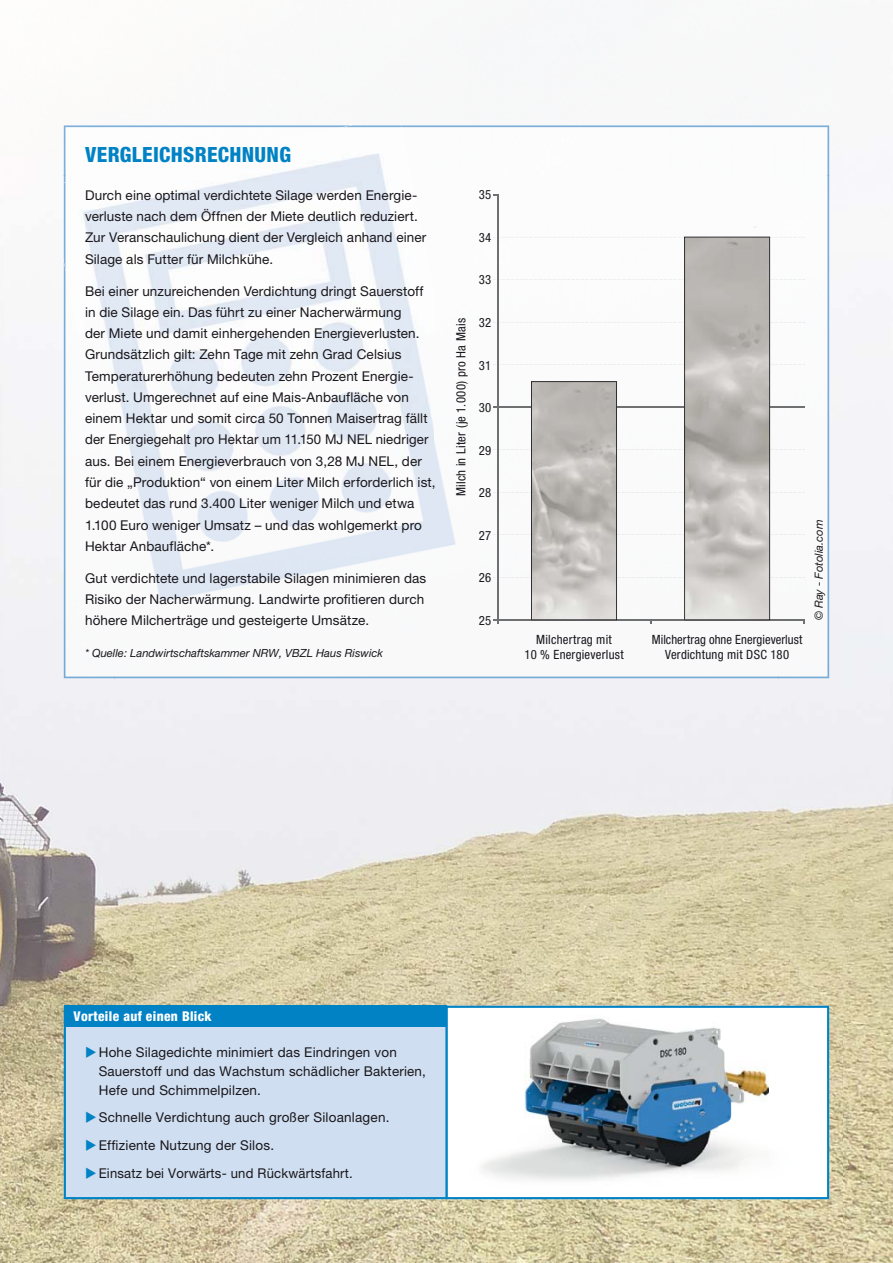
<style>
.page{position:relative;width:893px;height:1263px;background:#fff}
.page>*{position:absolute;margin:0;border:0;box-sizing:border-box;transform-origin:0 0}
.t1{font:800 condensed 21px "Helvetica Neue LT Pro";letter-spacing:.015em;color:#0082c4}
.t2{font:13.5px/21.3px "Helvetica Neue LT Pro";letter-spacing:.01em;color:#1a171c}
.t3{font:800 condensed 13.5px "Helvetica Neue LT Pro";letter-spacing:.025em;color:#fff}
.t4{font:condensed 12.75px/14.9px "Helvetica Neue LT Pro";letter-spacing:.015em;color:#1a171c;text-align:center}
.t5{font:italic 11.25px "Helvetica Neue LT Std";color:#1a171c}
</style>
<div class="page">
<img style="left:842px;top:288px;width:51px;height:975px">
<img style="left:0;top:262px;width:103px;height:1001px">
<img style="left:789px;top:156px;width:53px;height:1107px">
<img style="left:103px;top:678px;width:422px;height:269px">
<img style="left:525px;top:678px;width:264px;height:328px">
<img style="left:103px;top:947px;width:369px;height:316px">
<img style="left:472px;top:947px;width:54px;height:59px">
<img style="left:472px;top:1199px;width:317px;height:64px">
<img style="left:401px;top:125px;width:428px;height:50px">
<img style="left:64px;top:270px;width:50px;height:408px">
<img style="left:779px;top:175px;width:50px;height:503px">
<img style="left:65px;top:127px;width:371px;height:456px">
<img style="left:435px;top:278px;width:21px;height:304px">
<img style="left:118px;top:582px;width:318px;height:51px">
<img style="left:64px;top:125px;width:337px;height:145px">
<hr style="left:497px;top:195px;width:1px;height:429px;background:#6f7072">
<svg style="left:493px;top:237px;width:312px;height:387px"></svg>
<svg style="left:448px;top:1006px;width:381px;height:193px"></svg>
<div style="left:64px;top:1006px;width:384px;height:193px;background:#cfdef0"></div>
<div style="left:64px;top:1006px;width:382px;height:21px;background:#0082c4"></div>
<img style="left:458px;top:1015px;width:364px;height:181px">
<svg style="left:86px;top:1046px;width:10px;height:11px"></svg>
<svg style="left:86px;top:1112px;width:10px;height:11px"></svg>
<svg style="left:86px;top:1139px;width:10px;height:12px"></svg>
<svg style="left:86px;top:1167px;width:10px;height:11px"></svg>
<h1 class="t1" style="left:85px;top:147px;width:208px">VERGLEICHSRECHNUNG</h1>
<p class="t2" style="left:85px;top:186px;width:343px">Durch eine optimal verdichtete Silage werden Energie&shy;verluste nach dem Öffnen der Miete deutlich reduziert.<br>Zur Veranschaulichung dient der Vergleich anhand einer Silage als Futter für Milchkühe.</p>
<p class="t2" style="left:85px;top:282px;width:352px">Bei einer unzureichenden Verdichtung dringt Sauerstoff in die Silage ein. Das führt zu einer Nacherwärmung<br>der Miete und damit einhergehenden Energieverlusten.<br>Grundsätzlich gilt: Zehn Tage mit zehn Grad Celsius Temperaturerhöhung bedeuten zehn Prozent Energie&shy;verlust. Umgerechnet auf eine Mais-Anbaufläche von einem Hektar und somit circa 50 Tonnen Maisertrag fällt der Energiegehalt pro Hektar um 11.150 MJ NEL niedriger aus. Bei einem Energieverbrauch von 3,28 MJ NEL, der für die „Produktion“ von einem Liter Milch erforderlich ist, bedeutet das rund 3.400 Liter weniger Milch und etwa 1.100 Euro weniger Umsatz – und das wohlgemerkt pro Hektar Anbaufläche*.</p>
<p class="t2" style="left:85px;top:569px;width:343px">Gut verdichtete und lagerstabile Silagen minimieren das<br>Risiko der Nacherwärmung. Landwirte profitieren durch höhere Milcherträge und gesteigerte Umsätze.</p>
<p class="t5" style="left:85px;top:648px;width:299px">* Quelle: Landwirtschaftskammer NRW, VBZL Haus Riswick</p>
<p class="t4" style="left:479px;top:189px;width:14px">35</p>
<p class="t4" style="left:479px;top:231px;width:14px">34</p>
<p class="t4" style="left:479px;top:274px;width:14px">33</p>
<p class="t4" style="left:455px;top:496px;width:180px;rotate:-90deg">Milch in Liter (je 1.000) pro Ha Mais</p>
<p class="t4" style="left:479px;top:316px;width:14px">32</p>
<p class="t4" style="left:479px;top:359px;width:14px">31</p>
<p class="t4" style="left:479px;top:401px;width:14px">30</p>
<p class="t4" style="left:479px;top:444px;width:14px">29</p>
<p class="t4" style="left:479px;top:486px;width:14px">28</p>
<p class="t4" style="left:479px;top:529px;width:14px">27</p>
<p class="t4" style="left:479px;top:571px;width:14px">26</p>
<p class="t4" style="left:479px;top:614px;width:14px">25</p>
<p class="t4" style="left:524px;top:633px;width:101px">Milchertrag mit<br>10 % Energieverlust</p>
<p class="t4" style="left:652px;top:633px;width:152px">Milchertrag ohne Energieverlust<br>Verdichtung mit DSC 180</p>
<p class="t5" style="left:815px;top:620px;width:102px;rotate:-90deg">© Ray - Fotolia.com</p>
<p class="t3" style="left:74px;top:1011px;width:140px">Vorteile auf einen Blick</p>
<p class="t2" style="left:99px;top:1043px;width:329px;line-height:19.2px">Hohe Silagedichte minimiert das Eindringen von<br>Sauerstoff und das Wachstum schädlicher Bakterien,<br>Hefe und Schimmelpilzen.</p>
<p class="t2" style="left:99px;top:1105px;width:292px;line-height:27.6px">Schnelle Verdichtung auch großer Siloanlagen.<br>Effiziente Nutzung der Silos.<br>Einsatz bei Vorwärts- und Rückwärtsfahrt.</p>
</div>
